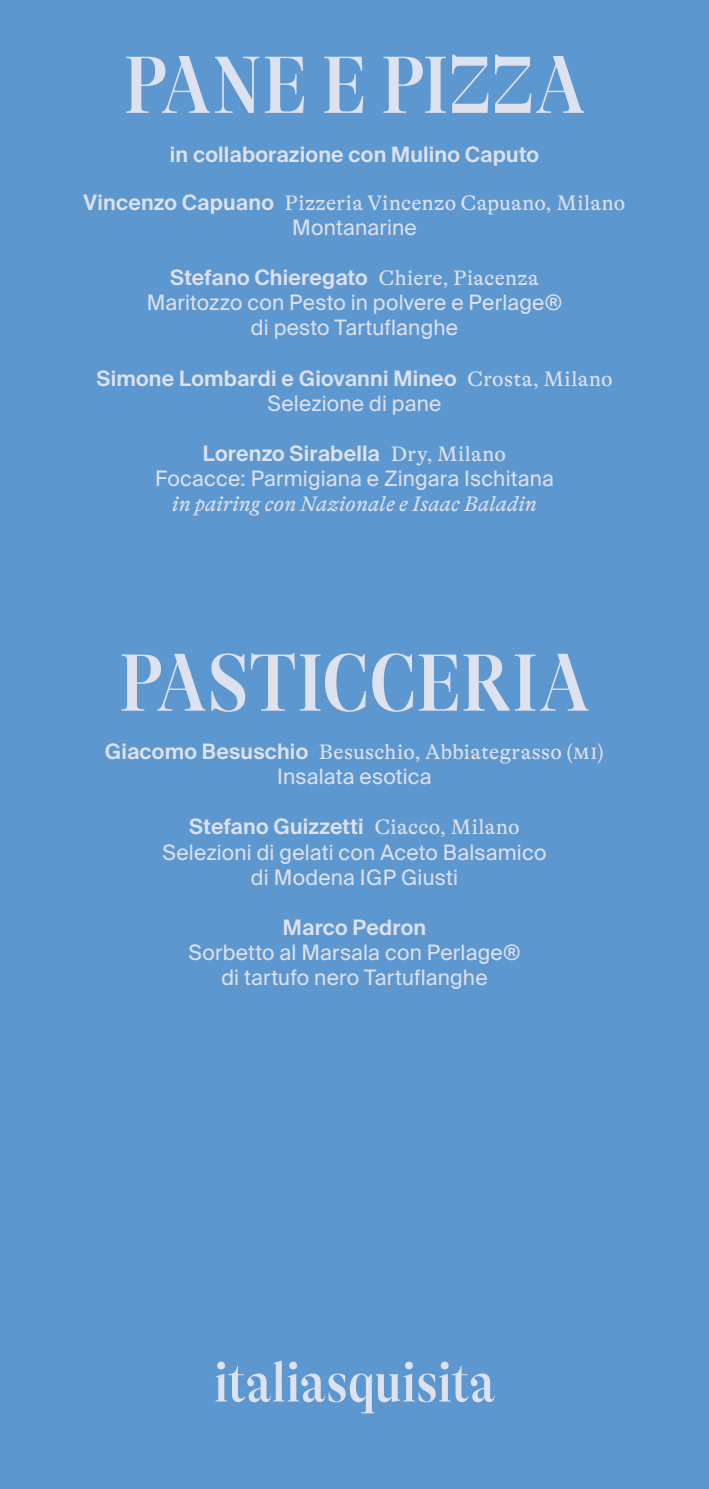
<style>
.page{position:relative;width:709px;height:1489px;background:#fff}
.page>*{position:absolute;margin:0;border:0;box-sizing:border-box;transform-origin:0 0}
.t1{font:500 condensed 82.5px "GT Alpina Fine";color:#dee1ee}
.t2{font:500 condensed 57.5px "GT Alpina Fine";letter-spacing:-.005em;color:#dee1ee}
.t3{font:21.25px/25px "Suisse Intl";letter-spacing:.01em;color:#dee1ee;text-align:center}
.t4{font:600 21.25px/25px "Suisse Intl";letter-spacing:.01em;color:#dee1ee;text-align:center}
.t5{font:21.25px "GT Alpina";letter-spacing:.01em;color:#dee1ee}
.t6{font:italic 21.25px "GT Alpina";letter-spacing:.01em;color:#dee1ee}
.s1{font-family:"Suisse Intl";font-weight:600}
.s2{font-weight:600}
.s3{font-family:"GT Alpina"}
.s4{font-family:"GT Alpina";font-weight:400}
.s5{font-weight:400}
</style>
<div class="page">
<div style="left:0;top:0;width:709px;height:1488px;background:#5d97cf"></div>
<h1 class="t1" style="left:124px;top:39px;width:463px">PANE E PIZZA</h1>
<p class="t4" style="left:170px;top:142px;width:371px">in collaborazione con Mulino Caputo</p>
<p class="t5" style="left:84px;top:191px;width:543px"><span class="s1">Vincenzo Capuano</span> Pizzeria Vincenzo Capuano, Milano</p>
<p class="t3" style="left:292px;top:215px;width:126px">Montanarine</p>
<p class="t3" style="left:147px;top:265px;width:417px"><span class="s2">Stefano Chieregato</span> <span class="s3">Chiere, Piacenza<br></span>Maritozzo con Pesto in polvere e Perlage® di pesto Tartuflanghe</p>
<p class="t4" style="left:96px;top:365px;width:517px">Simone Lombardi e Giovanni Mineo <span class="s4">Crosta, Milano<br></span><span class="s5">Selezione di pane</span></p>
<p class="t3" style="left:155px;top:440px;width:400px"><span class="s2">Lorenzo Sirabella</span> <span class="s3">Dry, Milano<br></span>Focacce: Parmigiana e Zingara Ischitana</p>
<p class="t6" style="left:172px;top:491px;width:366px">in pairing con Nazionale e Isaac Baladin</p>
<h1 class="t1" style="left:119px;top:636px;width:472px">PASTICCERIA</h1>
<p class="t5" style="left:105px;top:740px;width:501px"><span class="s1">Giacomo Besuschio</span> Besuschio, Abbiategrasso (mi)</p>
<p class="t3" style="left:277px;top:764px;width:156px">Insalata esotica</p>
<p class="t3" style="left:162px;top:814px;width:385px"><span class="s2">Stefano Guizzetti</span> <span class="s3">Ciacco, Milano<br></span>Selezioni di gelati con Aceto Balsamico di Modena IGP Giusti</p>
<p class="t4" style="left:283px;top:914px;width:145px">Marco Pedron</p>
<p class="t3" style="left:188px;top:939px;width:333px">Sorbetto al Marsala con Perlage® di tartufo nero Tartuflanghe</p>
<h2 class="t2" style="left:214px;top:1349px;width:282px">italiasquisita</h2>
</div>
